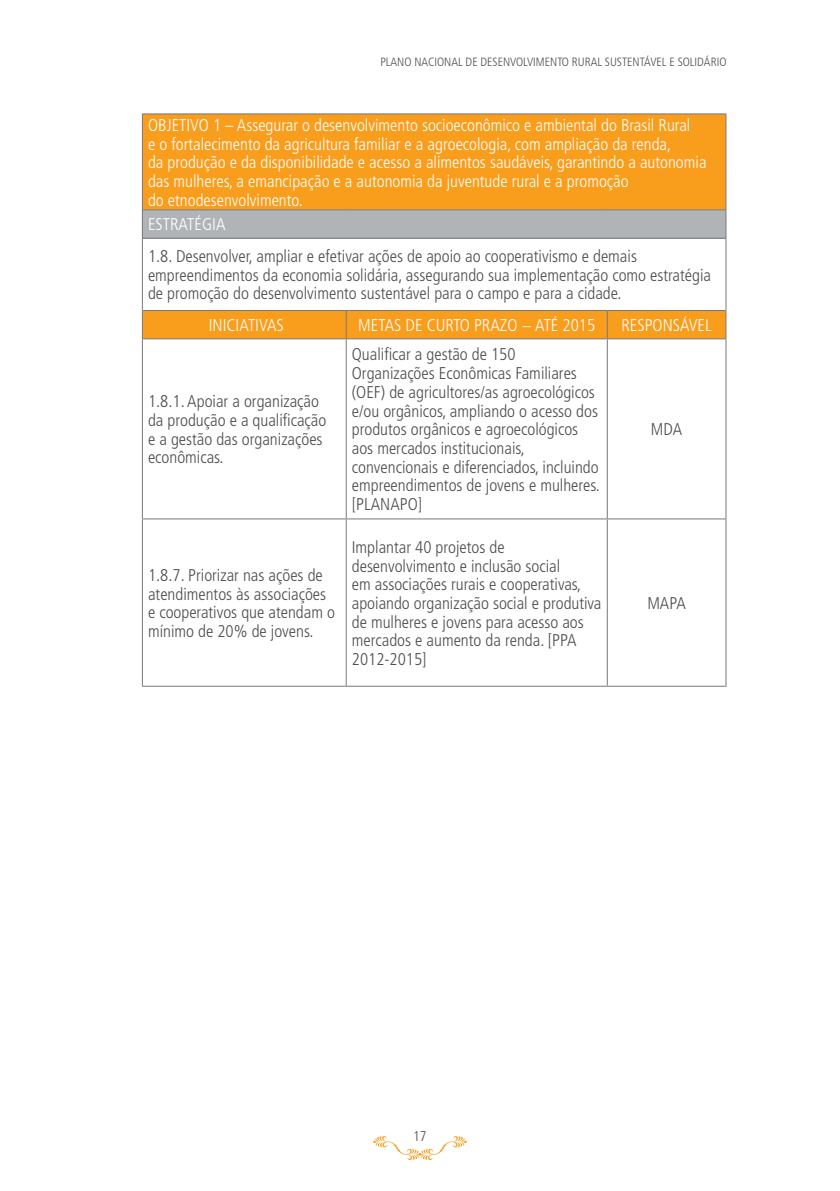
<style>
.page{position:relative;width:840px;height:1191px;background:#fff}
.page>*{position:absolute;margin:0;border:0;box-sizing:border-box;transform-origin:0 0}
.t1{font:300 condensed 17px/18.8px "Frutiger LT Std";color:#4d4d4f}
.t2{font:300 condensed 17px/18.6px "Frutiger LT Std";color:#fff}
.t3{font:300 condensed 14px "Frutiger LT Std";color:#4d4d4f}
.t4{font:300 condensed 12px "Frutiger LT Std";color:#4d4d4f}
</style>
<div class="page">
<svg style="left:373px;top:1136px;width:93px;height:24px"></svg>
<svg style="left:143px;top:114px;width:582px;height:224px;fill:#f99d1c"></svg>
<div style="left:142px;top:210px;width:583px;height:28px;background:#b1b4b6"></div>
<svg style="left:142px;top:210px;width:1px;height:28px"></svg>
<hr style="left:143px;top:209px;width:203px;height:1px;background:#77787b">
<hr style="left:346px;top:209px;width:261px;height:1px;background:#77787b">
<hr style="left:607px;top:209px;width:119px;height:1px;background:#77787b">
<svg style="left:725px;top:210px;width:1px;height:28px"></svg>
<hr style="left:143px;top:238px;width:203px;height:1px;background:#77787b">
<hr style="left:346px;top:238px;width:261px;height:1px;background:#77787b">
<hr style="left:607px;top:238px;width:119px;height:1px;background:#77787b">
<hr style="left:142px;top:113px;width:204px;height:1px;background:#77787b">
<hr style="left:142px;top:114px;width:1px;height:96px;background:#77787b">
<hr style="left:346px;top:113px;width:261px;height:1px;background:#77787b">
<hr style="left:607px;top:113px;width:119px;height:1px;background:#77787b">
<hr style="left:725px;top:114px;width:1px;height:95px;background:#77787b">
<hr style="left:142px;top:238px;width:1px;height:72px;background:#77787b">
<hr style="left:725px;top:239px;width:1px;height:71px;background:#77787b">
<svg style="left:142px;top:310px;width:1px;height:28px"></svg>
<svg style="left:725px;top:310px;width:1px;height:28px"></svg>
<hr style="left:142px;top:338px;width:204px;height:1px;background:#77787b">
<hr style="left:142px;top:339px;width:1px;height:179px;background:#77787b">
<hr style="left:346px;top:338px;width:261px;height:1px;background:#77787b">
<hr style="left:607px;top:338px;width:119px;height:1px;background:#77787b">
<hr style="left:725px;top:339px;width:1px;height:179px;background:#77787b">
<hr style="left:142px;top:518px;width:204px;height:1px;background:#77787b">
<hr style="left:142px;top:519px;width:1px;height:166px;background:#77787b">
<hr style="left:346px;top:518px;width:261px;height:1px;background:#77787b">
<hr style="left:607px;top:518px;width:119px;height:1px;background:#77787b">
<hr style="left:725px;top:519px;width:1px;height:166px;background:#77787b">
<hr style="left:142px;top:685px;width:204px;height:1px;background:#77787b">
<hr style="left:346px;top:685px;width:261px;height:1px;background:#77787b">
<hr style="left:607px;top:685px;width:119px;height:1px;background:#77787b">
<hr style="left:143px;top:310px;width:203px;height:1px;background:#77787b">
<hr style="left:346px;top:310px;width:261px;height:1px;background:#77787b">
<svg style="left:345px;top:311px;width:1px;height:27px"></svg>
<hr style="left:607px;top:310px;width:118px;height:1px;background:#77787b">
<svg style="left:606px;top:311px;width:1px;height:27px"></svg>
<hr style="left:345px;top:339px;width:1px;height:179px;background:#77787b">
<hr style="left:606px;top:339px;width:1px;height:179px;background:#77787b">
<hr style="left:345px;top:519px;width:1px;height:166px;background:#77787b">
<hr style="left:606px;top:519px;width:1px;height:166px;background:#77787b">
<p class="t4" style="left:380px;top:55px;width:347px">PLANO NACIONAL DE DESENVOLVIMENTO RURAL SUSTENTÁVEL E SOLIDÁRIO</p>
<p class="t2" style="left:148px;top:116px;width:559px">OBJETIVO 1 – Assegurar o desenvolvimento socioeconômico e ambiental do Brasil Rural<br>e o fortalecimento da agricultura familiar e a agroecologia, com ampliação da renda,<br>da produção e da disponibilidade e acesso a alimentos saudáveis, garantindo a autonomia das mulheres, a emancipação e a autonomia da juventude rural e a promoção<br>do etnodesenvolvimento.</p>
<p class="t2" style="left:148px;top:215px;width:79px">ESTRATÉGIA</p>
<p class="t1" style="left:148px;top:247px;width:564px">1.8. Desenvolver, ampliar e efetivar ações de apoio ao cooperativismo e demais empreendimentos da economia solidária, assegurando sua implementação como estratégia de promoção do desenvolvimento sustentável para o campo e para a cidade.</p>
<p class="t2" style="left:209px;top:316px;width:76px">INICIATIVAS</p>
<p class="t2" style="left:358px;top:316px;width:238px">METAS DE CURTO PRAZO − ATÉ 2015</p>
<p class="t2" style="left:621px;top:316px;width:92px">RESPONSÁVEL</p>
<p class="t1" style="left:148px;top:392px;width:180px">1.8.1. Apoiar a organização da produção e a qualificação e a gestão das organizações econômicas.</p>
<p class="t1" style="left:148px;top:566px;width:188px">1.8.7. Priorizar nas ações de atendimentos às associações e cooperativos que atendam o mínimo de 20% de jovens.</p>
<p class="t1" style="left:351px;top:345px;width:249px">Qualificar a gestão de 150<br>Organizações Econômicas Familiares (OEF) de agricultores/as agroecológicos e/ou orgânicos, ampliando o acesso dos produtos orgânicos e agroecológicos aos mercados institucionais, convencionais e diferenciados, incluindo empreendimentos de jovens e mulheres. [PLANAPO]</p>
<p class="t1" style="left:351px;top:538px;width:251px">Implantar 40 projetos de desenvolvimento e inclusão social<br>em associações rurais e cooperativas, apoiando organização social e produtiva de mulheres e jovens para acesso aos mercados e aumento da renda. [PPA<br>2012-2015]</p>
<p class="t1" style="left:650px;top:420px;width:33px">MDA</p>
<p class="t1" style="left:647px;top:594px;width:40px">MAPA</p>
<p class="t3" style="left:413px;top:1128px;width:15px">17</p>
</div>
